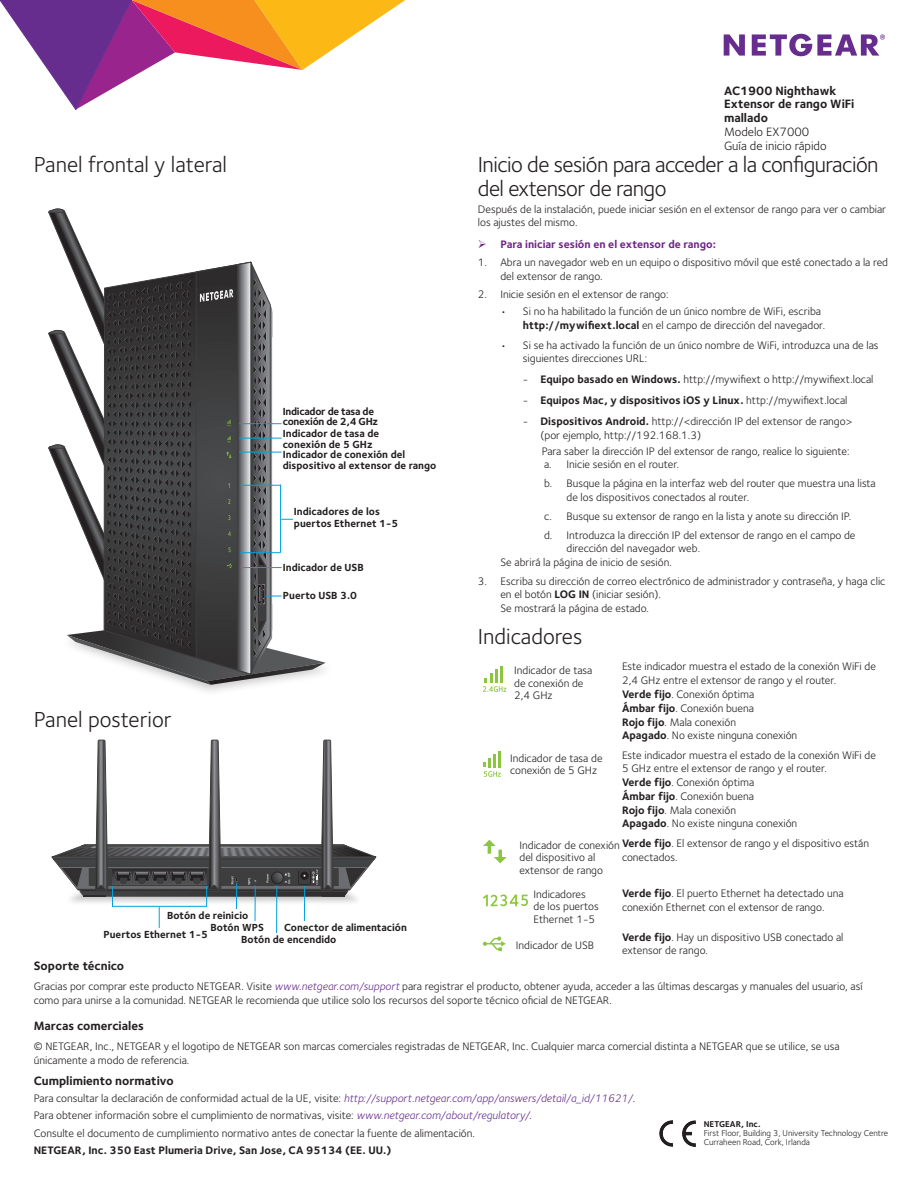
<style>
.page{position:relative;width:922px;height:1191px;background:#fff}
.page>*{position:absolute;margin:0;border:0;box-sizing:border-box;transform-origin:0 0}
.Heading1{font:22.5px/23.8px "Foundry Sterling";letter-spacing:-.025em;color:#231f20}
.Heading1-2{font:22.5px "Foundry Sterling";color:#231f20}
.t1{font:700 12.5px/13.8px "Foundry Sterling";color:#231f20}
.t2{font:12.5px/13.8px "Foundry Sterling";color:#231f20}
.p0_body{font:11.25px/13.5px "Foundry Sterling";color:#231f20}
.CellBody{font:11.25px/12.5px "Foundry Sterling";color:#231f20}
.t3{font:700 11.25px "Foundry Sterling";color:#231f20}
.p3_body{font:11.25px "Foundry Sterling";color:#231f20}
.p1_body{font:11.25px "Foundry Sterling";color:#231f20}
.t4{font:700 11.25px "Foundry Sterling";color:#6e2585}
.CallOut{font:700 10.62px/10.6px "Foundry Sterling";color:#231f20}
.CallOut-2{font:700 10.62px/10.6px "Foundry Sterling";letter-spacing:-.025em;color:#231f20}
.t5{font:8.75px/8.8px "Foundry Sterling";color:#231f20}
.t6{font:700 8.75px "Foundry Sterling";color:#231f20}
.s1{font-weight:700}
.s2{font-weight:400}
.s3{font-style:italic;color:#662d8e}
</style>
<div class="page">
<svg style="left:723px;top:34px;width:21px;height:22px"></svg>
<svg style="left:751px;top:34px;width:133px;height:22px"></svg>
<svg style="left:0;top:0;width:405px;height:109px"></svg>
<img style="left:659px;top:1120px;width:36px;height:26px">
<hr style="left:500px;top:666px;width:3px;height:16px;background:#8bc63e">
<svg style="left:483px;top:669px;width:23px;height:23px"></svg>
<hr style="left:498px;top:750px;width:3px;height:17px;background:#8bc63e">
<svg style="left:483px;top:754px;width:17px;height:23px"></svg>
<svg style="left:483px;top:839px;width:23px;height:24px"></svg>
<svg style="left:483px;top:894px;width:45px;height:12px"></svg>
<svg style="left:483px;top:936px;width:23px;height:15px"></svg>
<svg style="left:52px;top:740px;width:324px;height:188px"></svg>
<hr style="left:255px;top:885px;width:1px;height:36px;background:#00a2df">
<hr style="left:276px;top:885px;width:1px;height:48px;background:#00a2df">
<hr style="left:304px;top:886px;width:1px;height:35px;background:#00a2df">
<svg style="left:48px;top:208px;width:277px;height:477px"></svg>
<p class="Heading1-2" style="left:34px;top:152px;width:195px">Panel frontal y lateral</p>
<p class="Heading1-2" style="left:34px;top:706px;width:139px">Panel posterior</p>
<p class="CallOut-2" style="left:283px;top:406px;width:97px">Indicador de tasa de conexión de 2,4 GHz</p>
<p class="CallOut" style="left:283px;top:429px;width:98px">Indicador de tasa de conexión de 5 GHz</p>
<p class="CallOut" style="left:283px;top:450px;width:155px">Indicador de conexión del dispositivo al extensor de rango</p>
<p class="CallOut" style="left:294px;top:506px;width:106px;line-height:11.2px">Indicadores de los puertos Ethernet 1-5</p>
<p class="CallOut" style="left:283px;top:562px;width:82px">Indicador de USB</p>
<p class="CallOut" style="left:283px;top:591px;width:76px">Puerto USB 3.0</p>
<p class="CallOut" style="left:167px;top:911px;width:83px">Botón de reinicio</p>
<p class="CallOut" style="left:210px;top:923px;width:55px">Botón WPS</p>
<p class="CallOut" style="left:241px;top:934px;width:97px">Botón de encendido</p>
<p class="CallOut" style="left:284px;top:922px;width:124px">Conector de alimentación</p>
<p class="CallOut" style="left:103px;top:929px;width:106px">Puertos Ethernet 1-5</p>
<p class="t1" style="left:723px;top:84px;width:132px">AC1900 Nighthawk<br>Extensor de rango WiFi mallado</p>
<p class="t2" style="left:723px;top:125px;width:104px">Modelo EX7000<br>Guía de inicio rápido</p>
<p class="Heading1" style="left:478px;top:153px;width:402px">Inicio de sesión para acceder a la configuración del extensor de rango</p>
<p class="p0_body" style="left:478px;top:202px;width:410px">Después de la instalación, puede iniciar sesión en el extensor de rango para ver o cambiar los ajustes del mismo.</p>
<p class="t4" style="left:500px;top:237px;width:217px">Para iniciar sesión en el extensor de rango:</p>
<p class="p0_body" style="left:500px;top:255px;width:389px;text-indent:-22px">1. Abra un navegador web en un equipo o dispositivo móvil que esté conectado a la red del extensor de rango.</p>
<p class="p0_body" style="left:478px;top:287px;width:192px">2. Inicie sesión en el extensor de rango:</p>
<p class="p0_body" style="left:523px;top:305px;width:303px;text-indent:-22px">• Si no ha habilitado la función de un único nombre de WiFi, escriba <span class="s1">http://mywifiext.local</span> en el campo de dirección del navegador.</p>
<p class="p0_body" style="left:523px;top:338px;width:357px;text-indent:-22px">• Si se ha activado la función de un único nombre de WiFi, introduzca una de las siguientes direcciones URL:</p>
<p class="p0_body" style="left:523px;top:372px;width:352px">- <span class="s1">Equipo basado en Windows.</span> http://mywifiext o http://mywifiext.local</p>
<p class="t3" style="left:523px;top:393px;width:326px"><span class="s2">-</span> Equipos Mac, y dispositivos iOS y Linux. <span class="s2">http://mywifiext.local</span></p>
<p class="p0_body" style="left:540px;top:414px;width:313px;text-indent:-18px">- <span class="s1">Dispositivos Android.</span> http://&lt;dirección IP del extensor de rango&gt; (por ejemplo, http://192.168.1.3)</p>
<p class="p3_body" style="left:541px;top:444px;width:309px">Para saber la dirección IP del extensor de rango, realice lo siguiente:</p>
<p class="p0_body" style="left:544px;top:457px;width:137px">a. Inicie sesión en el router.</p>
<p class="p0_body" style="left:566px;top:477px;width:311px;text-indent:-22px">b. Busque la página en la interfaz web del router que muestra una lista de los dispositivos conectados al router.</p>
<p class="p0_body" style="left:544px;top:509px;width:309px">c. Busque su extensor de rango en la lista y anote su dirección IP.</p>
<p class="p0_body" style="left:566px;top:528px;width:290px;text-indent:-22px">d. Introduzca la dirección IP del extensor de rango en el campo de dirección del navegador web.</p>
<p class="p1_body" style="left:500px;top:556px;width:173px">Se abrirá la página de inicio de sesión.</p>
<p class="p0_body" style="left:500px;top:574px;width:386px;text-indent:-22px">3. Escriba su dirección de correo electrónico de administrador y contraseña, y haga clic en el botón <span class="s1">LOG IN</span> (iniciar sesión).</p>
<p class="p1_body" style="left:500px;top:601px;width:150px">Se mostrará la página de estado.</p>
<p class="Heading1-2" style="left:478px;top:623px;width:106px">Indicadores</p>
<p class="CellBody" style="left:622px;top:660px;width:255px;line-height:13.8px">Este indicador muestra el estado de la conexión WiFi de<br>2,4 GHz entre el extensor de rango y el router.</p>
<p class="CellBody" style="left:622px;top:688px;width:134px"><span class="s1">Verde fijo</span>. Conexión óptima</p>
<p class="CellBody" style="left:622px;top:702px;width:133px"><span class="s1">Ámbar fijo</span>. Conexión buena</p>
<p class="CellBody" style="left:622px;top:715px;width:115px"><span class="s1">Rojo fijo</span>. Mala conexión</p>
<p class="CellBody" style="left:622px;top:729px;width:177px"><span class="s1">Apagado</span>. No existe ninguna conexión</p>
<p class="CellBody" style="left:622px;top:748px;width:255px;line-height:13.8px">Este indicador muestra el estado de la conexión WiFi de<br>5 GHz entre el extensor de rango y el router.</p>
<p class="CellBody" style="left:622px;top:776px;width:134px"><span class="s1">Verde fijo</span>. Conexión óptima</p>
<p class="CellBody" style="left:622px;top:790px;width:133px"><span class="s1">Ámbar fijo</span>. Conexión buena</p>
<p class="CellBody" style="left:622px;top:803px;width:115px"><span class="s1">Rojo fijo</span>. Mala conexión</p>
<p class="CellBody" style="left:622px;top:817px;width:177px"><span class="s1">Apagado</span>. No existe ninguna conexión</p>
<p class="CellBody" style="left:622px;top:837px;width:248px;line-height:13.8px"><span class="s1">Verde fijo</span>. El extensor de rango y el dispositivo están conectados.</p>
<p class="CellBody" style="left:622px;top:886px;width:223px;line-height:13.8px"><span class="s1">Verde fijo</span>. El puerto Ethernet ha detectado una conexión Ethernet con el extensor de rango.</p>
<p class="CellBody" style="left:622px;top:930px;width:223px;line-height:13.8px"><span class="s1">Verde fijo</span>. Hay un dispositivo USB conectado al extensor de rango.</p>
<p class="CellBody" style="left:514px;top:664px;width:80px">Indicador de tasa de conexión de<br>2,4 GHz</p>
<p class="CellBody" style="left:510px;top:752px;width:94px">Indicador de tasa de conexión de 5 GHz</p>
<p class="CellBody" style="left:519px;top:838px;width:102px">Indicador de conexión del dispositivo al extensor de rango</p>
<p class="CellBody" style="left:533px;top:887px;width:67px">Indicadores de los puertos<br>Ethernet 1-5</p>
<p class="CellBody" style="left:516px;top:939px;width:80px">Indicador de USB</p>
<p class="t1" style="left:34px;top:959px;width:92px">Soporte técnico</p>
<p class="p0_body" style="left:34px;top:979px;width:830px">Gracias por comprar este producto NETGEAR. Visite <span class="s3">www.netgear.com/support</span> para registrar el producto, obtener ayuda, acceder a las últimas descargas y manuales del usuario, así como para unirse a la comunidad. NETGEAR le recomienda que utilice solo los recursos del soporte técnico oficial de NETGEAR.</p>
<p class="t1" style="left:34px;top:1019px;width:112px">Marcas comerciales</p>
<p class="p0_body" style="left:34px;top:1039px;width:807px">© NETGEAR, Inc., NETGEAR y el logotipo de NETGEAR son marcas comerciales registradas de NETGEAR, Inc. Cualquier marca comercial distinta a NETGEAR que se utilice, se usa únicamente a modo de referencia.</p>
<p class="t1" style="left:34px;top:1074px;width:141px">Cumplimiento normativo</p>
<p class="p0_body" style="left:34px;top:1089px;width:602px;line-height:17.5px">Para consultar la declaración de conformidad actual de la UE, visite: <span class="s3">http://support.netgear.com/app/answers/detail/a_id/11621/</span>.<br>Para obtener información sobre el cumplimiento de normativas, visite: <span class="s3">www.netgear.com/about/regulatory/</span>.<br>Consulte el documento de cumplimiento normativo antes de conectar la fuente de alimentación.</p>
<p class="t3" style="left:34px;top:1143px;width:359px">NETGEAR, Inc. 350 East Plumeria Drive, San Jose, CA 95134 (EE. UU.)</p>
<p class="t6" style="left:703px;top:1119px;width:58px">NETGEAR, Inc.</p>
<p class="t5" style="left:703px;top:1128px;width:186px">First Floor, Building 3, University Technology Centre<br>Curraheen Road, Cork, Irlanda</p>
</div>
